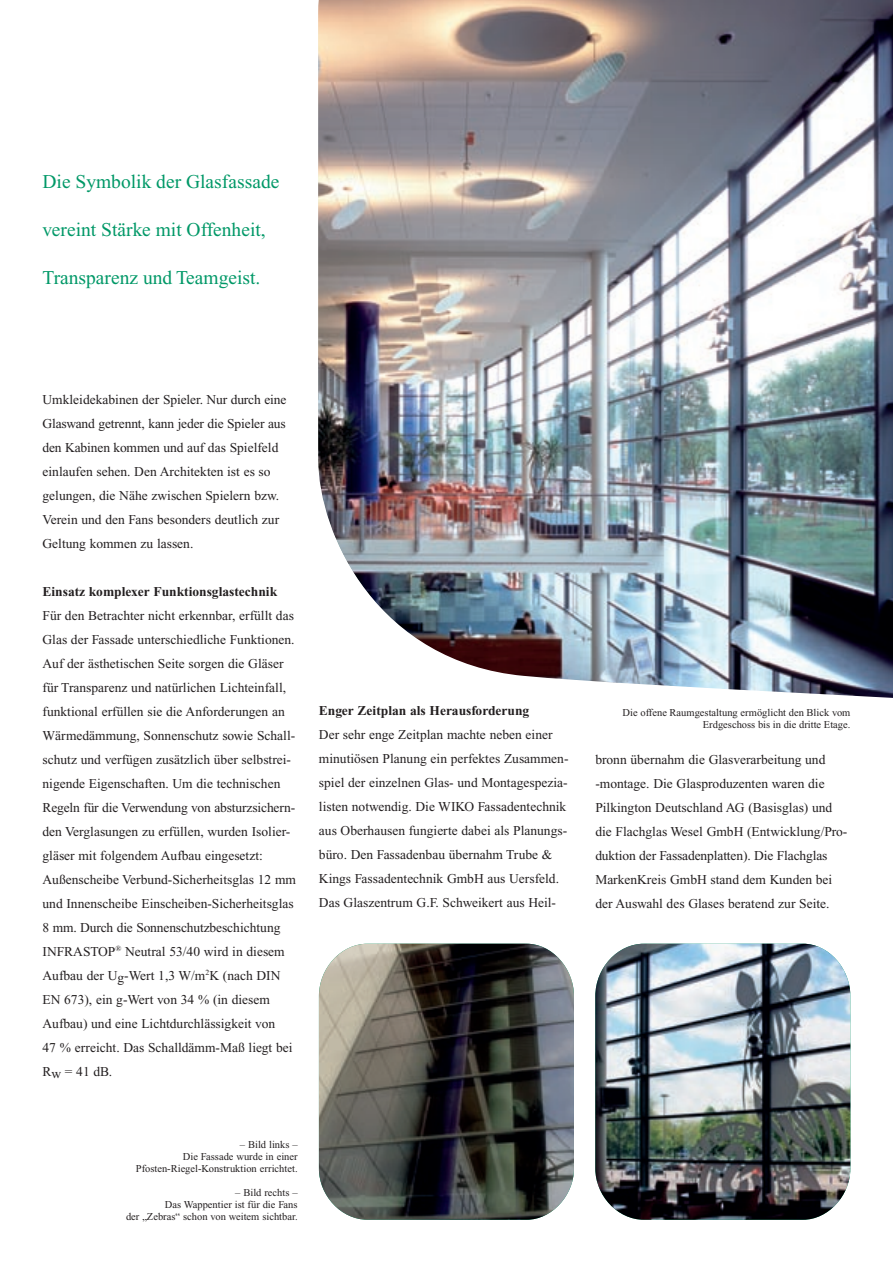
<style>
.page{position:relative;width:893px;height:1263px;background:#fff}
.page>*{position:absolute;margin:0;border:0;box-sizing:border-box;transform-origin:0 0}
.t1{font:19.5px "Times New Roman";color:#009867}
.t2{font:13.5px/24px "Times New Roman";color:#231f20}
.t3{font:700 13.5px "Times New Roman";color:#231f20}
.t4{font:10.5px/12px "Times New Roman";color:#231f20;text-align:right}
</style>
<div class="page">
<img style="left:318px;top:0;width:575px;height:698px">
<img style="left:319px;top:944px;width:255px;height:276px">
<img style="left:595px;top:944px;width:255px;height:276px">
<h1 class="t1" style="left:43px;top:171px;width:238px">Die Symbolik der Glasfassade</h1>
<h1 class="t1" style="left:43px;top:219px;width:225px">vereint Stärke mit Offenheit,</h1>
<h1 class="t1" style="left:43px;top:267px;width:219px">Transparenz und Teamgeist.</h1>
<p class="t2" style="left:43px;top:387px;width:245px">Umkleidekabinen der Spieler. Nur durch eine Glaswand getrennt, kann jeder die Spieler aus den Kabinen kommen und auf das Spielfeld einlaufen sehen. Den Architekten ist es so gelungen, die Nähe zwischen Spielern bzw.<br>Verein und den Fans besonders deutlich zur Geltung kommen zu lassen.</p>
<p class="t3" style="left:43px;top:584px;width:236px">Einsatz komplexer Funktionsglastechnik</p>
<p class="t2" style="left:43px;top:603px;width:255px">Für den Betrachter nicht erkennbar, erfüllt das Glas der Fassade unterschiedliche Funktionen.<br>Auf der ästhetischen Seite sorgen die Gläser für Transparenz und natürlichen Lichteinfall, funktional erfüllen sie die Anforderungen an Wärmedämmung, Sonnenschutz sowie Schall&shy;schutz und verfügen zusätzlich über selbstrei&shy;nigende Eigenschaften. Um die technischen Regeln für die Verwendung von absturzsichern&shy;den Verglasungen zu erfüllen, wurden Isolier&shy;gläser mit folgendem Aufbau eingesetzt:<br>Außenscheibe Verbund-Sicherheitsglas 12 mm und Innenscheibe Einscheiben-Sicherheitsglas 8 mm. Durch die Sonnenschutzbeschichtung INFRASTOP<sup>®</sup> Neutral 53/40 wird in diesem Aufbau der Ug-Wert 1,3 W/m<sup>2</sup>K (nach DIN EN 673), ein g-Wert von 34 % (in diesem Aufbau) und eine Lichtdurchlässigkeit von<br>47 % erreicht. Das Schalldämm-Maß liegt bei Rw = 41 dB.</p>
<p class="t3" style="left:319px;top:703px;width:212px">Enger Zeitplan als Herausforderung</p>
<p class="t2" style="left:319px;top:723px;width:251px">Der sehr enge Zeitplan machte neben einer minutiösen Planung ein perfektes Zusammen&shy;spiel der einzelnen Glas- und Montagespezia&shy;listen notwendig. Die WIKO Fassadentechnik aus Oberhausen fungierte dabei als Planungs&shy;büro. Den Fassadenbau übernahm Trube &amp; Kings Fassadentechnik GmbH aus Uersfeld.<br>Das Glaszentrum G.F. Schweikert aus Heil-</p>
<p class="t4" style="left:136px;top:1138px;width:163px">– Bild links –<br>Die Fassade wurde in einer<br>Pfosten-Riegel-Konstruktion errichtet.</p>
<p class="t4" style="left:126px;top:1186px;width:173px">– Bild rechts –<br>Das Wappentier ist für die Fans<br>der „Zebras“ schon von weitem sichtbar.</p>
<p class="t4" style="left:623px;top:706px;width:229px">Die offene Raumgestaltung ermöglicht den Blick vom<br>Erdgeschoss bis in die dritte Etage.</p>
<p class="t2" style="left:595px;top:747px;width:253px">bronn übernahm die Glasverarbeitung und -montage. Die Glasproduzenten waren die Pilkington Deutschland AG (Basisglas) und die Flachglas Wesel GmbH (Entwicklung/Pro&shy;duktion der Fassadenplatten). Die Flachglas MarkenKreis GmbH stand dem Kunden bei der Auswahl des Glases beratend zur Seite.</p>
</div>
